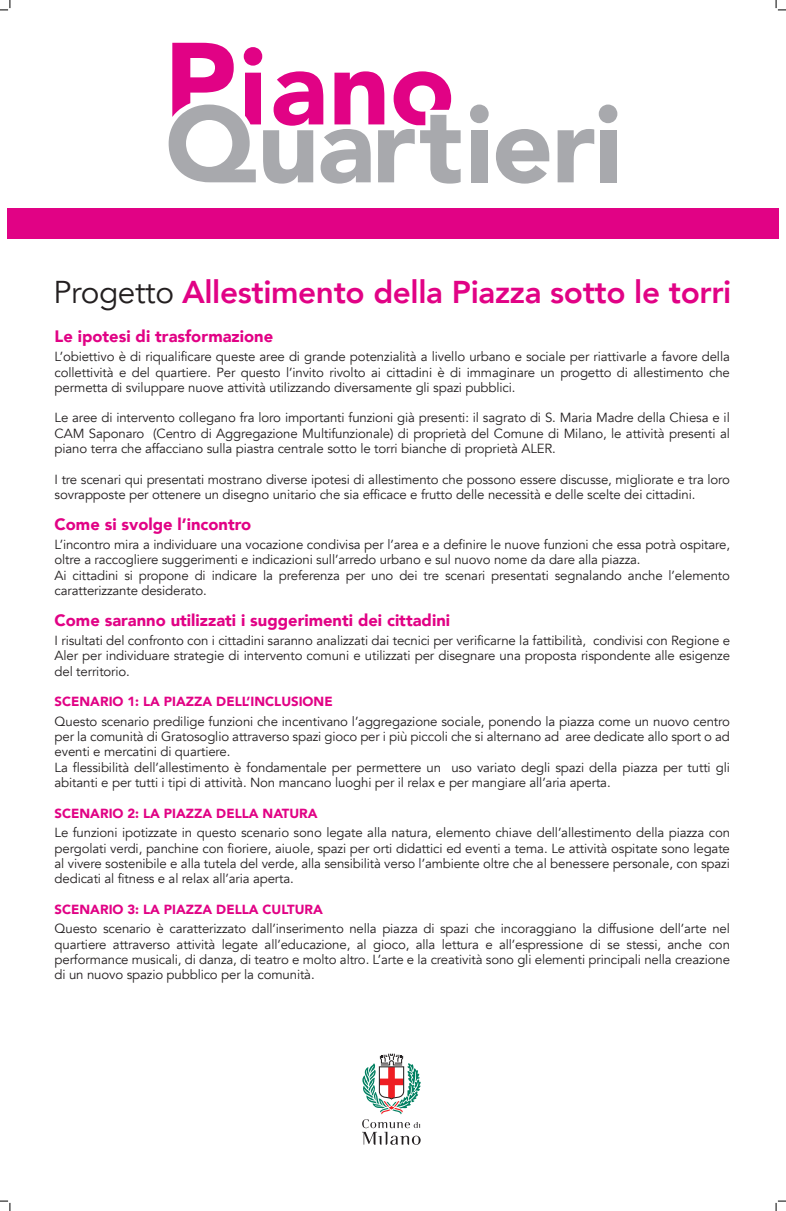
<style>
.page{position:relative;width:786px;height:1211px;background:#fff}
.page>*{position:absolute;margin:0;border:0;box-sizing:border-box;transform-origin:0 0}
.t1{font:800 31.5px "Avenir";letter-spacing:-.01em;color:#e10285}
.t2{font:900 16.5px "Avenir";color:#e10285}
.t3{font:13.2px/15.3px "Avenir";letter-spacing:-.01em;color:#231f20;text-align:justify}
.t4{font:900 13.2px "Avenir";color:#e10285}
.s1{font-weight:400;color:#231f20}
</style>
<div class="page">
<div style="left:7px;top:208px;width:771px;height:30px;background:#e10285"></div>
<svg style="left:168px;top:43px;width:292px;height:141px"></svg>
<svg style="left:470px;top:104px;width:18px;height:19px"></svg>
<div style="left:471px;top:130px;width:16px;height:52px;background:#a8a9ad"></div>
<svg style="left:496px;top:129px;width:53px;height:55px"></svg>
<svg style="left:557px;top:129px;width:37px;height:53px"></svg>
<div style="left:599px;top:130px;width:16px;height:52px;background:#a8a9ad"></div>
<svg style="left:598px;top:104px;width:19px;height:19px"></svg>
<svg style="left:362px;top:1053px;width:58px;height:91px"></svg>
<svg style="left:0;top:0;width:11px;height:11px"></svg>
<svg style="left:0;top:1200px;width:11px;height:10px"></svg>
<svg style="left:775px;top:0;width:10px;height:11px"></svg>
<svg style="left:775px;top:1200px;width:10px;height:10px"></svg>
<h1 class="t1" style="left:53px;top:267px;width:679px"><span class="s1">Progetto</span> Allestimento della Piazza sotto le torri</h1>
<p class="t2" style="left:55px;top:322px;width:220px">Le ipotesi di trasformazione</p>
<p class="t3" style="left:55px;top:349px;width:676px">L’obiettivo è di riqualificare queste aree di grande potenzialità a livello urbano e sociale per riattivarle a favore della collettività e del quartiere. Per questo l’invito rivolto ai cittadini è di immaginare un progetto di allestimento che permetta di sviluppare nuove attività utilizzando diversamente gli spazi pubblici.</p>
<p class="t3" style="left:55px;top:410px;width:676px">Le aree di intervento collegano fra loro importanti funzioni già presenti: il sagrato di S. Maria Madre della Chiesa e il CAM Saponaro (Centro di Aggregazione Multifunzionale) di proprietà del Comune di Milano, le attività presenti al piano terra che affacciano sulla piastra centrale sotto le torri bianche di proprietà ALER.</p>
<p class="t3" style="left:55px;top:471px;width:676px">I tre scenari qui presentati mostrano diverse ipotesi di allestimento che possono essere discusse, migliorate e tra loro sovrapposte per ottenere un disegno unitario che sia efficace e frutto delle necessità e delle scelte dei cittadini.</p>
<p class="t2" style="left:55px;top:509px;width:198px">Come si svolge l’incontro</p>
<p class="t3" style="left:55px;top:537px;width:676px;text-align:left">L’incontro mira a individuare una vocazione condivisa per l’area e a definire le nuove funzioni che essa potrà ospitare, oltre a raccogliere suggerimenti e indicazioni sull’arredo urbano e sul nuovo nome da dare alla piazza.<br>Ai cittadini si propone di indicare la preferenza per uno dei tre scenari presentati segnalando anche l’elemento caratterizzante desiderato.</p>
<p class="t2" style="left:55px;top:605px;width:397px">Come saranno utilizzati i suggerimenti dei cittadini</p>
<p class="t3" style="left:55px;top:633px;width:676px">I risultati del confronto con i cittadini saranno analizzati dai tecnici per verificarne la fattibilità, condivisi con Regione e Aler per individuare strategie di intervento comuni e utilizzati per disegnare una proposta rispondente alle esigenze del territorio.</p>
<p class="t4" style="left:55px;top:690px;width:279px">SCENARIO 1: LA PIAZZA DELL’INCLUSIONE</p>
<p class="t3" style="left:55px;top:714px;width:676px;text-align:left">Questo scenario predilige funzioni che incentivano l’aggregazione sociale, ponendo la piazza come un nuovo centro per la comunità di Gratosoglio attraverso spazi gioco per i più piccoli che si alternano ad aree dedicate allo sport o ad eventi e mercatini di quartiere.<br>La flessibilità dell’allestimento è fondamentale per permettere un uso variato degli spazi della piazza per tutti gli abitanti e per tutti i tipi di attività. Non mancano luoghi per il relax e per mangiare all’aria aperta.</p>
<p class="t4" style="left:55px;top:801px;width:264px">SCENARIO 2: LA PIAZZA DELLA NATURA</p>
<p class="t3" style="left:55px;top:825px;width:676px">Le funzioni ipotizzate in questo scenario sono legate alla natura, elemento chiave dell’allestimento della piazza con pergolati verdi, panchine con fioriere, aiuole, spazi per orti didattici ed eventi a tema. Le attività ospitate sono legate al vivere sostenibile e alla tutela del verde, alla sensibilità verso l’ambiente oltre che al benessere personale, con spazi dedicati al fitness e al relax all’aria aperta.</p>
<p class="t4" style="left:55px;top:897px;width:270px">SCENARIO 3: LA PIAZZA DELLA CULTURA</p>
<p class="t3" style="left:55px;top:921px;width:676px">Questo scenario è caratterizzato dall’inserimento nella piazza di spazi che incoraggiano la diffusione dell’arte nel quartiere attraverso attività legate all’educazione, al gioco, alla lettura e all’espressione di se stessi, anche con performance musicali, di danza, di teatro e molto altro. L’arte e la creatività sono gli elementi principali nella creazione di un nuovo spazio pubblico per la comunità.</p>
</div>
